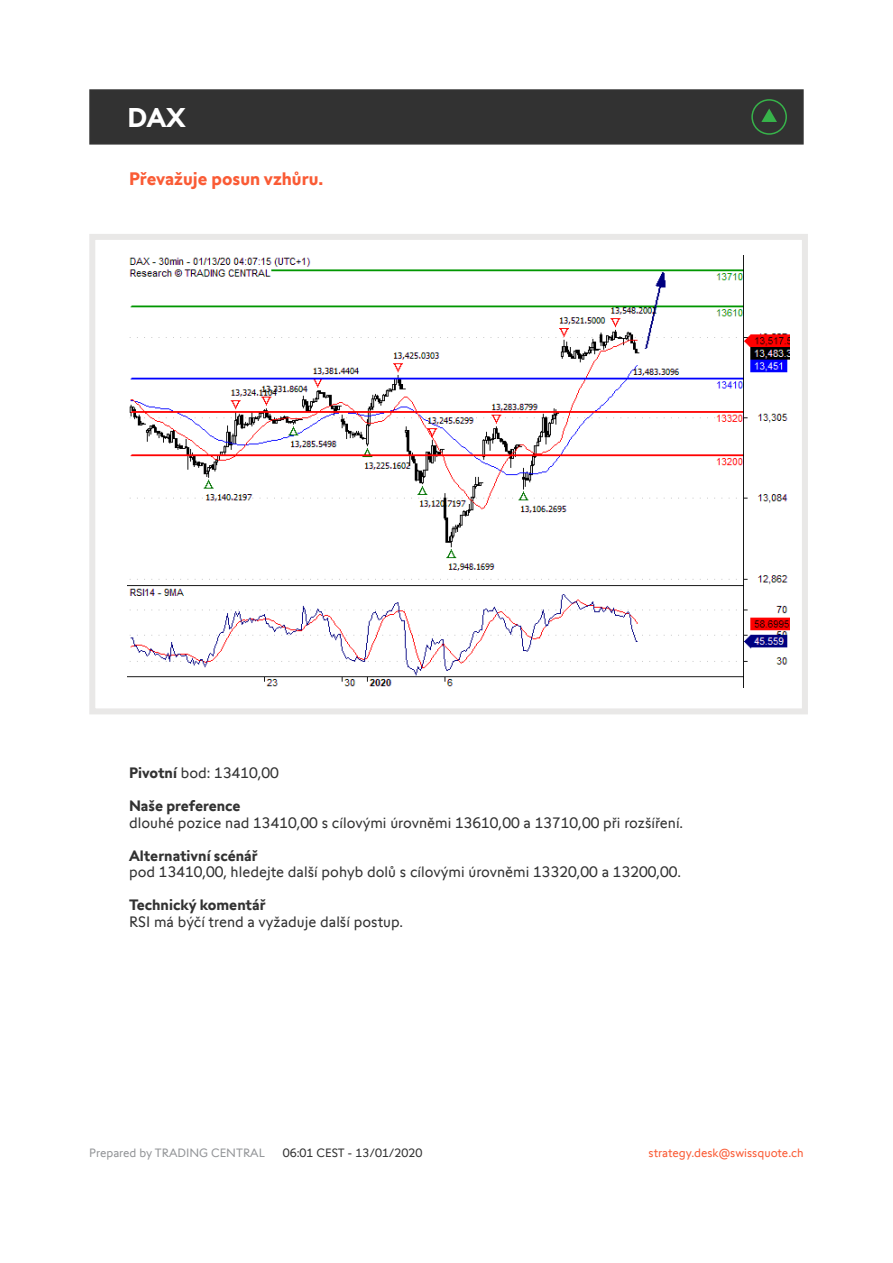
<style>
.page{position:relative;width:893px;height:1263px;background:#fff}
.page>*{position:absolute;margin:0;border:0;box-sizing:border-box;transform-origin:0 0}
.t1{font:700 27px "Swissquote CT";color:#fff}
.t2{font:700 18px "Swissquote CT";color:#fa5b35}
.t3{font:15px "Swissquote CT";color:#323232}
.t4{font:700 15px "Swissquote CT";color:#323232}
.t5{font:12px "Swissquote CT";color:#fa5b35}
.t6{font:12px "Swissquote CT";color:#939598}
.t7{font:12px "Swissquote CT";color:#323232}
.s1{font-weight:700}
</style>
<div class="page">
<div style="left:89px;top:234px;width:719px;height:480px;border:6px solid #e9e8e7"></div>
<div style="left:89px;top:89px;width:715px;height:56px;background:#323232;border:2px solid #323232"></div>
<img style="left:128px;top:255px;width:661px;height:432px">
<svg style="left:751px;top:99px;width:36px;height:36px"></svg>
<h1 class="t1" style="left:128px;top:101px;width:60px">DAX</h1>
<p class="t2" style="left:129px;top:168px;width:196px">Převažuje posun vzhůru.</p>
<p class="t3" style="left:129px;top:764px;width:151px"><span class="s1">Pivotní</span> bod: 13410,00</p>
<p class="t4" style="left:129px;top:797px;width:113px">Naše preference</p>
<p class="t3" style="left:129px;top:814px;width:556px">dlouhé pozice nad 13410,00 s cílovými úrovněmi 13610,00 a 13710,00 při rozšíření.</p>
<p class="t4" style="left:129px;top:846px;width:130px">Alternativní scénář</p>
<p class="t3" style="left:129px;top:863px;width:554px">pod 13410,00, hledejte další pohyb dolů s cílovými úrovněmi 13320,00 a 13200,00.</p>
<p class="t4" style="left:129px;top:896px;width:138px">Technický komentář</p>
<p class="t3" style="left:129px;top:913px;width:276px">RSI má býčí trend a vyžaduje další postup.</p>
<p class="t6" style="left:89px;top:1145px;width:177px">Prepared by TRADING CENTRAL</p>
<p class="t7" style="left:283px;top:1145px;width:141px">06:01 CEST - 13/01/2020</p>
<p class="t5" style="left:649px;top:1145px;width:157px">strategy.desk@swissquote.ch</p>
</div>
